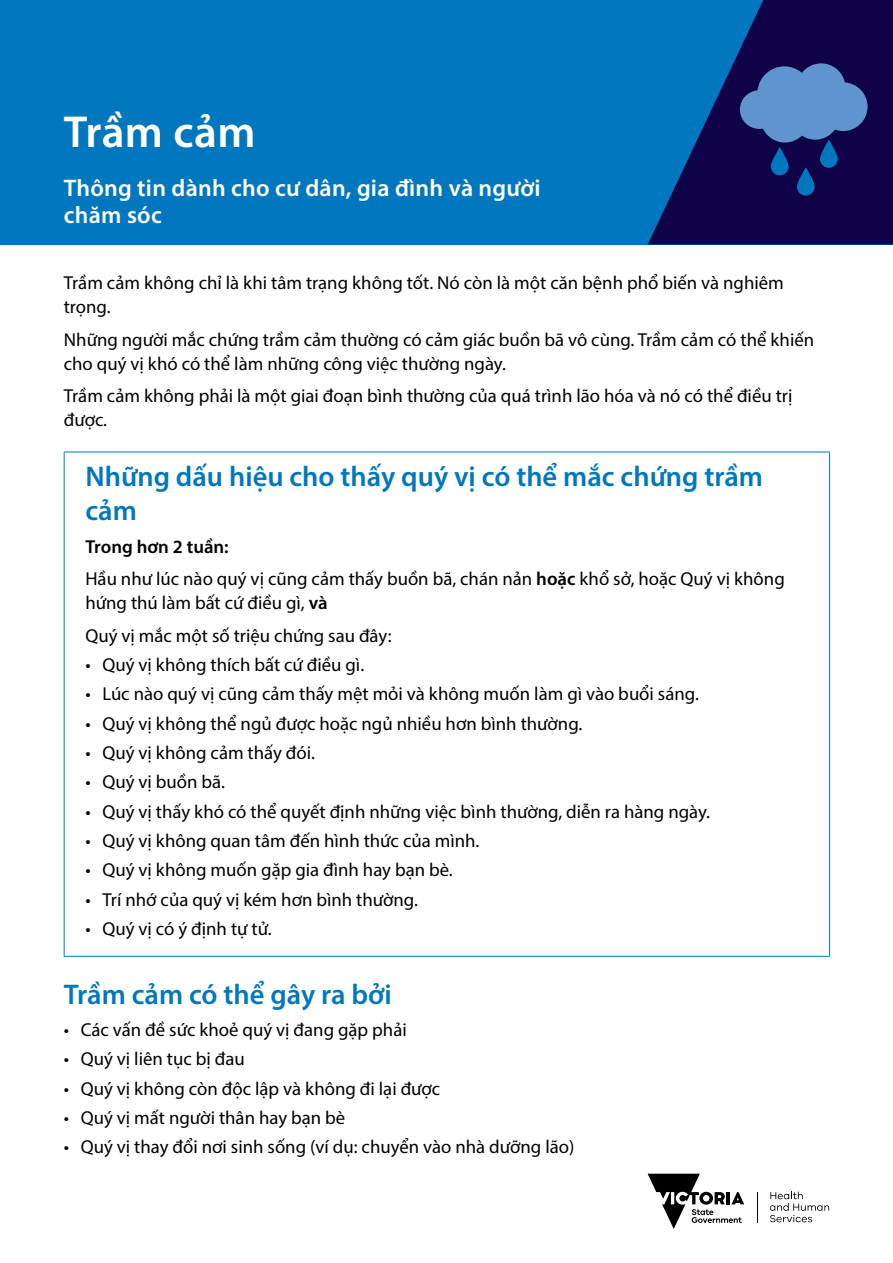
<style>
.page{position:relative;width:893px;height:1263px;background:#fff}
.page>*{position:absolute;margin:0;border:0;box-sizing:border-box;transform-origin:0 0}
.t1{font:600 45px "Myriad Pro";letter-spacing:.01em;color:#fff}
.t2{font:600 28.5px/34.2px "Myriad Pro";color:#0077be}
.t3{font:600 24px/27px "Myriad Pro";letter-spacing:.01em;color:#fff}
.t4{font:18.75px/24px "Myriad Pro";color:#000}
.s1{font-weight:600}
</style>
<div class="page">
<svg style="left:648px;top:1174px;width:96px;height:55px"></svg>
<hr style="left:757px;top:1192px;width:1px;height:31px;background:#000">
<svg style="left:770px;top:1191px;width:59px;height:31px"></svg>
<div style="left:0;top:0;width:893px;height:244px;background:#0077be"></div>
<svg style="left:648px;top:0;width:245px;height:244px;fill:#100249"></svg>
<svg style="left:740px;top:63px;width:127px;height:80px;background:#496ba8"></svg>
<svg style="left:820px;top:140px;width:18px;height:28px"></svg>
<svg style="left:797px;top:167px;width:18px;height:29px"></svg>
<svg style="left:771px;top:147px;width:18px;height:28px"></svg>
<hr style="left:64px;top:452px;width:766px;height:1px;background:#0077be">
<hr style="left:64px;top:452px;width:1px;height:504px;background:#0077be">
<hr style="left:829px;top:452px;width:1px;height:504px;background:#0077be">
<hr style="left:64px;top:956px;width:766px;height:1px;background:#0077be">
<h1 class="t1" style="left:64px;top:103px;width:193px">Trầm cảm</h1>
<p class="t3" style="left:64px;top:174px;width:478px">Thông tin dành cho cư dân, gia đình và người chăm sóc</p>
<p class="t4" style="left:64px;top:270px;width:722px">Trầm cảm không chỉ là khi tâm trạng không tốt. Nó còn là một căn bệnh phổ biến và nghiêm trọng.</p>
<p class="t4" style="left:64px;top:327px;width:752px">Những người mắc chứng trầm cảm thường có cảm giác buồn bã vô cùng. Trầm cảm có thể khiến cho quý vị khó có thể làm những công việc thường ngày.</p>
<p class="t4" style="left:64px;top:383px;width:730px">Trầm cảm không phải là một giai đoạn bình thường của quá trình lão hóa và nó có thể điều trị được.</p>
<h2 class="t2" style="left:85px;top:459px;width:679px">Những dấu hiệu cho thấy quý vị có thể mắc chứng trầm cảm</h2>
<p class="t4" style="left:85px;top:530px;width:701px;line-height:32.5px"><span class="s1">Trong hơn 2 tuần:<br></span>Hầu như lúc nào quý vị cũng cảm thấy buồn bã, chán nản <span class="s1">hoặc</span> khổ sở, hoặc Quý vị không</p>
<p class="t4" style="left:85px;top:586px;width:308px;line-height:32.5px">hứng thú làm bất cứ điều gì, <span class="s1">và<br></span>Quý vị mắc một số triệu chứng sau đây:</p>
<p class="t4" style="left:85px;top:652px;width:280px">• Quý vị không thích bất cứ điều gì.</p>
<p class="t4" style="left:85px;top:682px;width:615px">• Lúc nào quý vị cũng cảm thấy mệt mỏi và không muốn làm gì vào buổi sáng.</p>
<p class="t4" style="left:85px;top:711px;width:499px">• Quý vị không thể ngủ được hoặc ngủ nhiều hơn bình thường.</p>
<p class="t4" style="left:85px;top:740px;width:231px">• Quý vị không cảm thấy đói.</p>
<p class="t4" style="left:85px;top:770px;width:141px">• Quý vị buồn bã.</p>
<p class="t4" style="left:85px;top:799px;width:626px">• Quý vị thấy khó có thể quyết định những việc bình thường, diễn ra hàng ngày.</p>
<p class="t4" style="left:85px;top:828px;width:396px">• Quý vị không quan tâm đến hình thức của mình.</p>
<p class="t4" style="left:85px;top:858px;width:369px">• Quý vị không muốn gặp gia đình hay bạn bè.</p>
<p class="t4" style="left:85px;top:887px;width:334px">• Trí nhớ của quý vị kém hơn bình thường.</p>
<p class="t4" style="left:85px;top:916px;width:188px">• Quý vị có ý định tự tử.</p>
<h2 class="t2" style="left:64px;top:976px;width:329px">Trầm cảm có thể gây ra bởi</h2>
<p class="t4" style="left:64px;top:1017px;width:344px">• Các vấn đề sức khoẻ quý vị đang gặp phải</p>
<p class="t4" style="left:64px;top:1047px;width:182px">• Quý vị liên tục bị đau</p>
<p class="t4" style="left:64px;top:1076px;width:378px">• Quý vị không còn độc lập và không đi lại được</p>
<p class="t4" style="left:64px;top:1105px;width:283px">• Quý vị mất người thân hay bạn bè</p>
<p class="t4" style="left:64px;top:1135px;width:512px">• Quý vị thay đổi nơi sinh sống (ví dụ: chuyển vào nhà dưỡng lão)</p>
</div>
